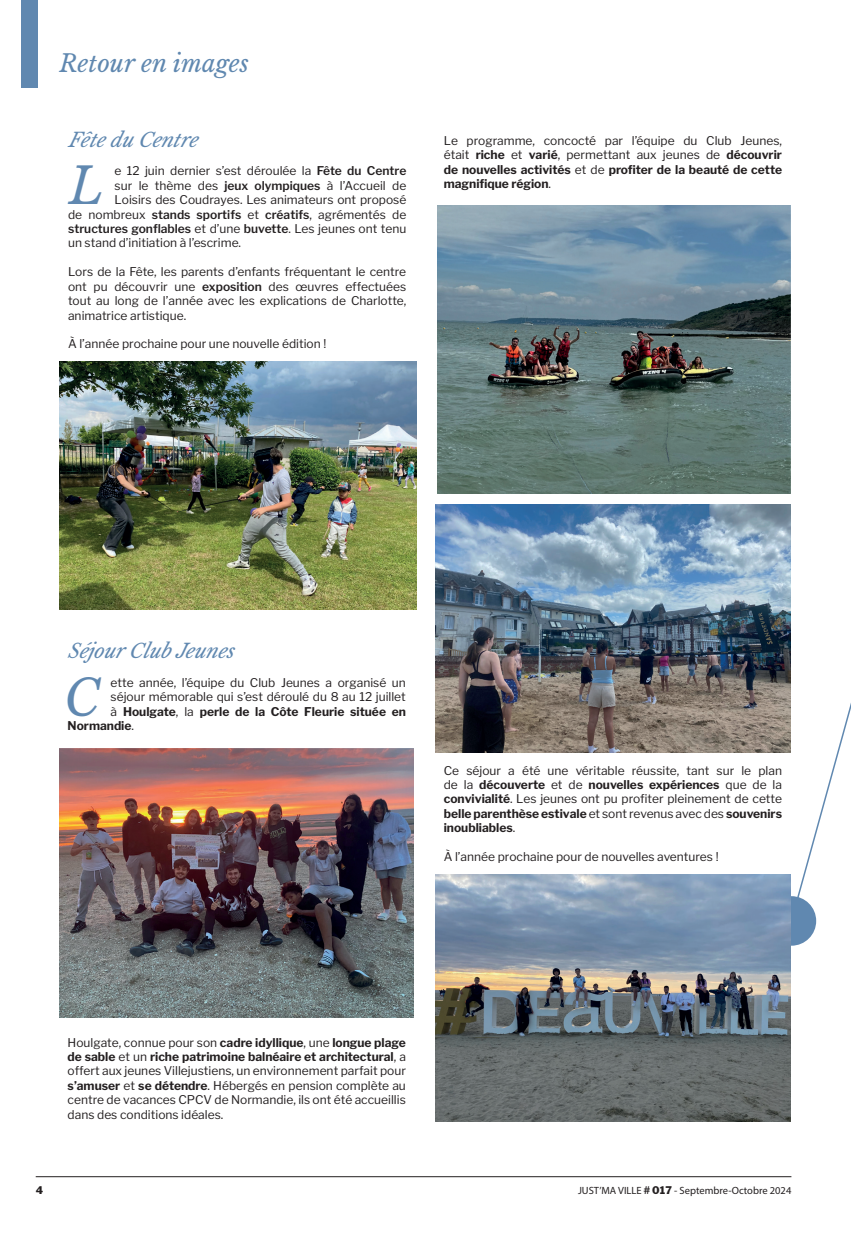
<style>
.page{position:relative;width:851px;height:1234px;background:#fff}
.page>*{position:absolute;margin:0;border:0;box-sizing:border-box;transform-origin:0 0}
.t1{font:italic 49.35px "Libre Baskerville";color:#6088b0}
.t2{font:italic 24px "Libre Baskerville";color:#6088b0}
.t3{font:italic 19.5px "Libre Baskerville";color:#6088b0}
.t4{font:12px/14.4px "Libre Franklin";color:#231f20;text-align:justify}
.t5{font:700 12px/14.4px "Libre Franklin";color:#231f20;text-align:justify}
.t6{font:600 12px "Libre Franklin";color:#231f20}
.t7{font:10.5px "Myriad Pro";color:#231f20}
.t8{font:800 10.5px "Libre Franklin";color:#231f20}
.s1{font-weight:600}
.s2{font-weight:400}
.s3{font-weight:700}
.s4{font-family:"Libre Franklin";font-weight:800}
</style>
<div class="page">
<div style="left:766px;top:896px;width:50px;height:49px;background:#6088b0;border-radius:50%"></div>
<svg style="left:789px;top:489px;width:61px;height:433px"></svg>
<div style="left:21px;top:0;width:17px;height:88px;background:#6088b0"></div>
<hr style="left:36px;top:1175px;width:755px;height:1px;background:#231f20">
<img style="left:437px;top:205px;width:353px;height:288px">
<img style="left:59px;top:748px;width:354px;height:269px">
<img style="left:435px;top:504px;width:355px;height:248px">
<img style="left:435px;top:874px;width:355px;height:247px">
<div style="left:435px;top:754px;width:355px;height:119px;background:#fff"></div>
<img style="left:60px;top:361px;width:356px;height:248px">
<h2 class="t2" style="left:60px;top:49px;width:191px">Retour en images</h2>
<h3 class="t3" style="left:68px;top:128px;width:136px">Fêtedu Centre</h3>
<h1 class="t1" style="left:69px;top:156px;width:36px">L</h1>
<p class="t4" style="left:115px;top:164px;width:293px">e 12 juin dernier s’est déroulée la <span class="s1">Fête du Centre</span></p>
<p class="t4" style="left:115px;top:178px;width:293px">sur le thème des <span class="s1">jeux olympiques</span> à l’Accueil de</p>
<p class="t4" style="left:115px;top:193px;width:293px">Loisirs des Coudrayes. Les animateurs ont proposé</p>
<p class="t4" style="left:68px;top:207px;width:340px">de nombreux <span class="s1">stands sportifs</span> et <span class="s1">créatifs</span>, agrémentés de</p>
<p class="t6" style="left:68px;top:221px;width:340px">structures gonflables <span class="s2">et d’une</span> buvette<span class="s2">. Les jeunes ont tenu</span></p>
<p class="t4" style="left:68px;top:236px;width:174px">un stand d’initiation à l’escrime.</p>
<p class="t4" style="left:68px;top:265px;width:340px">Lors de la Fête, les parents d’enfants fréquentant le centre ont pu découvrir une <span class="s1">exposition</span> des œuvres effectuées tout au long de l’année avec les explications de Charlotte, animatrice artistique.</p>
<p class="t4" style="left:68px;top:337px;width:260px">À l’année prochaine pour une nouvelle édition !</p>
<p class="t5" style="left:443px;top:133px;width:340px"><span class="s2">Le programme, concocté par l’équipe du Club Jeunes, était</span> riche <span class="s2">et</span> varié<span class="s2">, permettant aux jeunes de</span> découvrir de nouvelles activités <span class="s2">et de</span> profiter de la beauté de cette magnifique région<span class="s2">.</span></p>
<h3 class="t3" style="left:68px;top:639px;width:173px">SéjourClub Jeunes</h3>
<h1 class="t1" style="left:64px;top:667px;width:37px">C</h1>
<p class="t4" style="left:111px;top:675px;width:297px">ette année, l’équipe du Club Jeunes a organisé un</p>
<p class="t4" style="left:111px;top:689px;width:297px">séjour mémorable qui s’est déroulé du 8 au 12 juillet</p>
<p class="t5" style="left:111px;top:704px;width:297px"><span class="s2">à</span> Houlgate<span class="s2">, la</span> perle de la Côte Fleurie située en</p>
<p class="t5" style="left:68px;top:718px;width:68px">Normandie<span class="s2">.</span></p>
<p class="t4" style="left:443px;top:762px;width:340px">Ce séjour a été une véritable réussite, tant sur le plan de la <span class="s3">découverte</span> et de <span class="s3">nouvelles expériences</span> que de la <span class="s3">convivialité</span>. Les jeunes ont pu profiter pleinement de cette <span class="s3">belle parenthèse estivale</span> et sont revenus avec des <span class="s3">souvenirs inoubliables</span>.</p>
<p class="t4" style="left:443px;top:849px;width:276px">À l’année prochaine pour de nouvelles aventures !</p>
<p class="t4" style="left:68px;top:1034px;width:340px">Houlgate, connue pour son <span class="s3">cadre idyllique</span>, une <span class="s3">longue plage de sable</span> et un <span class="s3">riche patrimoine balnéaire et architectural</span>, a offert aux jeunes Villejustiens, un environnement parfait pour <span class="s3">s’amuser</span> et <span class="s3">se détendre</span>. Hébergés en pension complète au centre de vacances CPCV de Normandie, ils ont été accueillis dans des conditions idéales.</p>
<p class="t8" style="left:36px;top:1183px;width:9px">4</p>
<p class="t7" style="left:578px;top:1183px;width:215px">JUST’MA VILLE <span class="s4"># 017</span> - Septembre-Octobre 2024</p>
</div>
